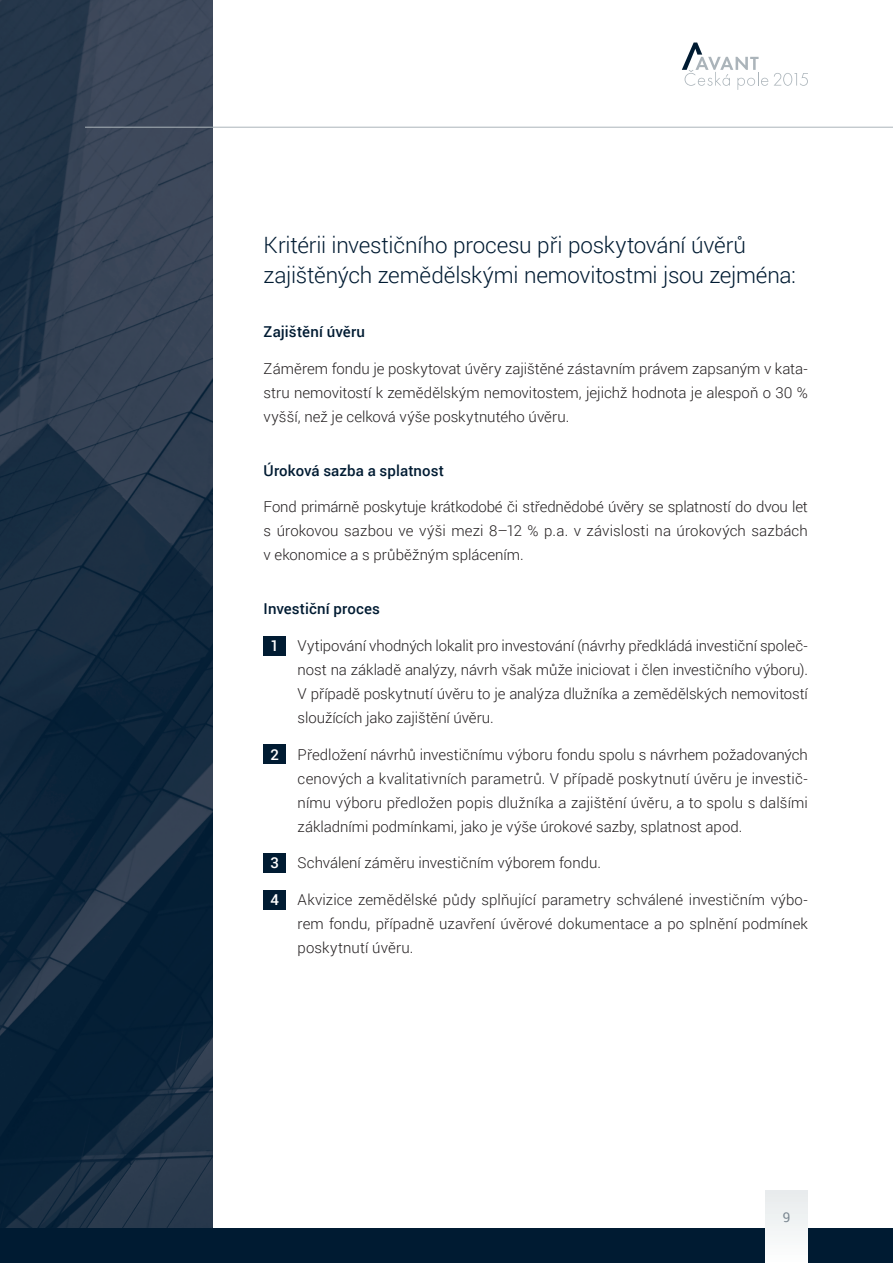
<style>
.page{position:relative;width:893px;height:1263px;background:#fff}
.page>*{position:absolute;margin:0;border:0;box-sizing:border-box;transform-origin:0 0}
.t1{font:300 22.5px/30px "Roboto";letter-spacing:-.01em;color:#001b32}
.t2{font:300 15px/24px "Roboto";color:#231f20;text-align:justify}
.t3{font:500 15px "Roboto";letter-spacing:.01em;color:#001b32}
.t4{font:13.5px "Roboto";color:#7c8892}
.s1{font-weight:500;color:#fff}
</style>
<div class="page">
<svg style="left:682px;top:43px;width:86px;height:47px"></svg>
<svg style="left:774px;top:73px;width:34px;height:13px"></svg>
<div style="left:264px;top:636px;width:22px;height:19px;background:#001b32"></div>
<div style="left:264px;top:745px;width:22px;height:19px;background:#001b32"></div>
<div style="left:264px;top:853px;width:22px;height:20px;background:#001b32"></div>
<div style="left:264px;top:890px;width:22px;height:19px;background:#001b32"></div>
<img style="left:0;top:0;width:213px;height:1229px">
<div style="left:0;top:1229px;width:893px;height:34px;background:#001b32"></div>
<div style="left:765px;top:1191px;width:43px;height:72px;background:#f2f5f5"></div>
<hr style="left:85px;top:127px;width:808px;height:1px;background:#abb4ba">
<p class="t1" style="left:264px;top:229px;width:534px">Kritérii investičního procesu při poskytování úvěrů zajištěných zemědělskými nemovitostmi jsou zejména:</p>
<p class="t3" style="left:264px;top:321px;width:103px">Zajištění úvěru</p>
<p class="t2" style="left:264px;top:356px;width:546px">Záměrem fondu je poskytovat úvěry zajištěné zástavním právem zapsaným v kata&shy;stru nemovitostí k zemědělským nemovitostem, jejichž hodnota je alespoň o 30 % vyšší, než je celková výše poskytnutého úvěru.</p>
<p class="t3" style="left:264px;top:460px;width:182px">Úroková sazba a splatnost</p>
<p class="t2" style="left:264px;top:494px;width:546px">Fond primárně poskytuje krátkodobé či střednědobé úvěry se splatností do dvou let s úrokovou sazbou ve výši mezi 8–12 % p.a. v závislosti na úrokových sazbách v ekonomice a s průběžným splácením.</p>
<p class="t3" style="left:264px;top:598px;width:118px">Investiční proces</p>
<p class="t2" style="left:298px;top:633px;width:512px;text-indent:-27px"><span class="s1">1</span> Vytipování vhodných lokalit pro investování (návrhy předkládá investiční společ&shy;nost na základě analýzy, návrh však může iniciovat i člen investičního výboru).<br>V případě poskytnutí úvěru to je analýza dlužníka a zemědělských nemovitostí sloužících jako zajištění úvěru.</p>
<p class="t2" style="left:298px;top:742px;width:512px;text-indent:-27px"><span class="s1">2</span> Předložení návrhů investičnímu výboru fondu spolu s návrhem požadovaných cenových a kvalitativních parametrů. V případě poskytnutí úvěru je investič&shy;nímu výboru předložen popis dlužníka a zajištění úvěru, a to spolu s dalšími základními podmínkami, jako je výše úrokové sazby, splatnost apod.</p>
<p class="t2" style="left:270px;top:850px;width:332px"><span class="s1">3</span> Schválení záměru investičním výborem fondu.</p>
<p class="t2" style="left:298px;top:887px;width:512px;text-indent:-27px"><span class="s1">4</span> Akvizice zemědělské půdy splňující parametry schválené investičním výbo&shy;rem fondu, případně uzavření úvěrové dokumentace a po splnění podmínek poskytnutí úvěru.</p>
<p class="t4" style="left:783px;top:1207px;width:9px">9</p>
</div>
